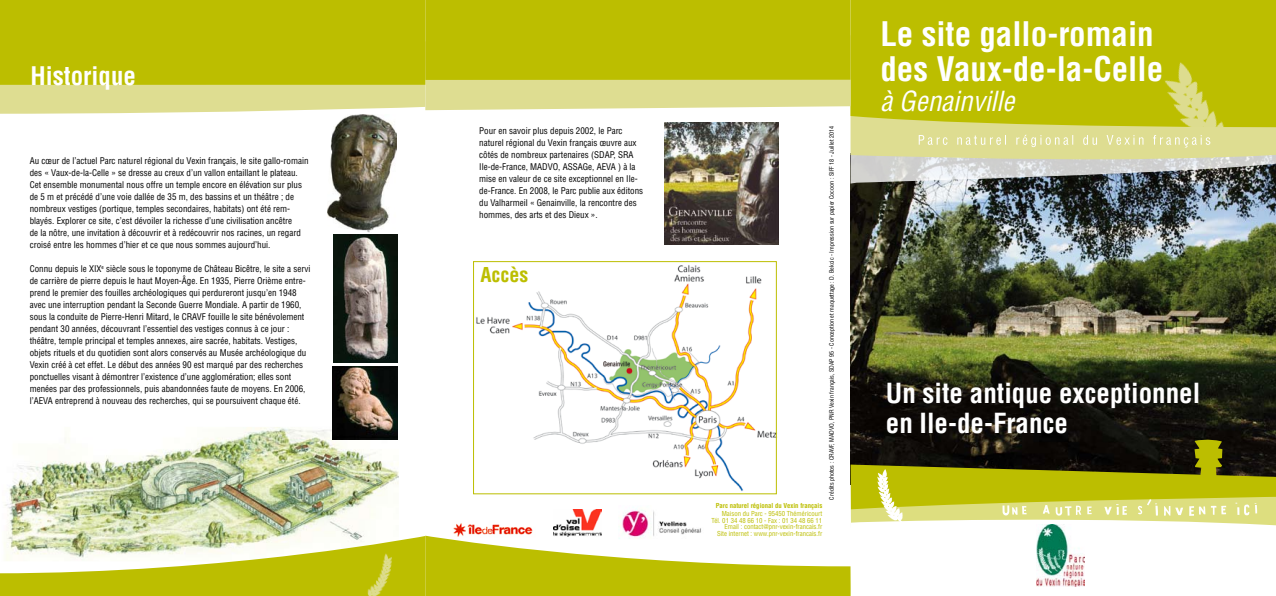
<style>
.page{position:relative;width:1276px;height:596px;background:#fff}
.page>*{position:absolute;margin:0;border:0;box-sizing:border-box;transform-origin:0 0}
.t1{font:700 condensed 33px/34px "Helvetica LT Std";color:#fff}
.t2{font:700 condensed 27px/30px "Helvetica LT Std";color:#fff}
.t3{font:italic condensed 27px "Helvetica LT Std";color:#fff}
.t4{font:700 condensed 25px "Helvetica LT Std";color:#fff}
.t5{font:700 condensed 20px "Helvetica LT Std";color:#bcbe00}
.t6{font:condensed 9px/12px "Helvetica LT Std";color:#000}
.t7{font:condensed 6.7px/6.7px "Helvetica LT Std";color:#bcbe00;text-align:right}
.t8{font:700 condensed 6.7px "Helvetica LT Std";color:#bcbe00}
.t9{font:condensed 6px "Helvetica LT Std";color:#000}
</style>
<div class="page">
<img style="left:4px;top:426px;width:395px;height:109px">
<img style="left:850px;top:183px;width:426px;height:281px">
<svg style="left:850px;top:464px;width:426px;height:32px;background:#979802"></svg>
<svg style="left:850px;top:496px;width:426px;height:18px;background:#cfd14c"></svg>
<svg style="left:850px;top:514px;width:426px;height:81px"></svg>
<svg style="left:1235px;top:502px;width:22px;height:13px"></svg>
<svg style="left:1087px;top:506px;width:4px;height:8px"></svg>
<svg style="left:1164px;top:505px;width:19px;height:10px"></svg>
<svg style="left:1042px;top:504px;width:7px;height:9px"></svg>
<svg style="left:1104px;top:504px;width:23px;height:10px"></svg>
<svg style="left:1189px;top:505px;width:37px;height:10px"></svg>
<svg style="left:1055px;top:505px;width:26px;height:10px"></svg>
<svg style="left:1002px;top:505px;width:24px;height:10px"></svg>
<svg style="left:1137px;top:499px;width:21px;height:16px"></svg>
<svg style="left:850px;top:161px;width:426px;height:22px;background:#9ea1a3"></svg>
<svg style="left:850px;top:128px;width:289px;height:33px;background:#dcdb99"></svg>
<div style="left:850px;top:0;width:426px;height:128px;background:#bcbe00"></div>
<img style="left:1139px;top:22px;width:137px;height:148px">
<svg style="left:918px;top:135px;width:292px;height:12px;background:#e2e1a0"></svg>
<svg style="left:1194px;top:438px;width:28px;height:38px"></svg>
<img style="left:1036px;top:524px;width:48px;height:62px">
<img style="left:876px;top:466px;width:35px;height:64px">
<div style="left:425px;top:0;width:425px;height:41px;background:#bcbe00"></div>
<svg style="left:0;top:41px;width:851px;height:73px;background:#d3d462"></svg>
<div style="left:0;top:0;width:425px;height:85px;background:#bcbe00"></div>
<svg style="left:0;top:535px;width:850px;height:60px"></svg>
<img style="left:449px;top:523px;width:87px;height:15px">
<svg style="left:551px;top:509px;width:52px;height:28px"></svg>
<img style="left:554px;top:509px;width:47px;height:26px">
<img style="left:618px;top:510px;width:86px;height:29px">
<img style="left:333px;top:234px;width:65px;height:128px">
<img style="left:333px;top:366px;width:64px;height:73px">
<img style="left:327px;top:114px;width:70px;height:119px">
<img style="left:664px;top:122px;width:114px;height:123px">
<img style="left:476px;top:261px;width:301px;height:232px">
<div style="left:473px;top:261px;width:303px;height:232px;border:1px solid #bcbe00"></div>
<h3 class="t4" style="left:30px;top:60px;width:107px">Historique</h3>
<p class="t6" style="left:30px;top:154px;width:280px">Au cœur de l’actuel Parc naturel régional du Vexin français, le site gallo-romain des « Vaux-de-la-Celle » se dresse au creux d’un vallon entaillant le plateau.<br>Cet ensemble monumental nous offre un temple encore en élévation sur plus de 5 m et précédé d’une voie dallée de 35 m, des bassins et un théâtre ; de nombreux vestiges (portique, temples secondaires, habitats) ont été rem&shy;blayés. Explorer ce site, c’est dévoiler la richesse d’une civilisation ancêtre<br>de la nôtre, une invitation à découvrir et à redécouvrir nos racines, un regard croisé entre les hommes d’hier et ce que nous sommes aujourd’hui.</p>
<p class="t6" style="left:30px;top:262px;width:282px">Connu depuis le XIX<sup>e</sup> siècle sous le toponyme de Château Bicêtre, le site a servi de carrière de pierre depuis le haut Moyen-Âge. En 1935, Pierre Orième entre&shy;prend le premier des fouilles archéologiques qui perdureront jusqu’en 1948 avec une interruption pendant la Seconde Guerre Mondiale. A partir de 1960, sous la conduite de Pierre-Henri Mitard, le CRAVF fouille le site bénévolement pendant 30 années, découvrant l’essentiel des vestiges connus à ce jour : théâtre, temple principal et temples annexes, aire sacrée, habitats. Vestiges, objets rituels et du quotidien sont alors conservés au Musée archéologique du Vexin créé à cet effet. Le début des années 90 est marqué par des recherches ponctuelles visant à démontrer l’existence d’une agglomération; elles sont menées par des professionnels, puis abandonnées faute de moyens. En 2006, l’AEVA entreprend à nouveau des recherches, qui se poursuivent chaque été.</p>
<p class="t6" style="left:479px;top:125px;width:166px">Pour en savoir plus depuis 2002, le Parc naturel régional du Vexin français œuvre aux côtés de nombreux partenaires (SDAP, SRA Ile-de-France, MADVO, ASSAGe, AEVA ) à la mise en valeur de ce site exceptionnel en Ile&shy;de-France. En 2008, le Parc publie aux éditons du Valharmeil « Genainville, la rencontre des hommes, des arts et des Dieux ».</p>
<h3 class="t5" style="left:480px;top:261px;width:49px">Accès</h3>
<p class="t9" style="left:828px;top:499px;width:374px;rotate:-90deg">Crédits photos : CRAVF, MADVO, PNR Vexin français, SDAP 95 - Conception et maquettage : D. Bekcic - Impression sur papier Cocoon : SIFF 18 - Juillet 2014</p>
<p class="t8" style="left:716px;top:501px;width:108px">Parc naturel régional du Vexin français</p>
<p class="t7" style="left:711px;top:509px;width:112px">Maison du Parc - 95450 Théméricourt Tél. 01 34 48 66 10 - Fax : 01 34 48 66 11<br>Email : contact@pnr-vexin-francais.fr<br>Site internet : www.pnr-vexin-francais.fr</p>
<h1 class="t1" style="left:880px;top:17px;width:284px">Le site gallo-romain des Vaux-de-la-Celle</h1>
<h2 class="t3" style="left:880px;top:84px;width:136px">à Genainville</h2>
<h2 class="t2" style="left:886px;top:377px;width:316px">Un site antique exceptionnel en Ile-de-France</h2>
</div>
